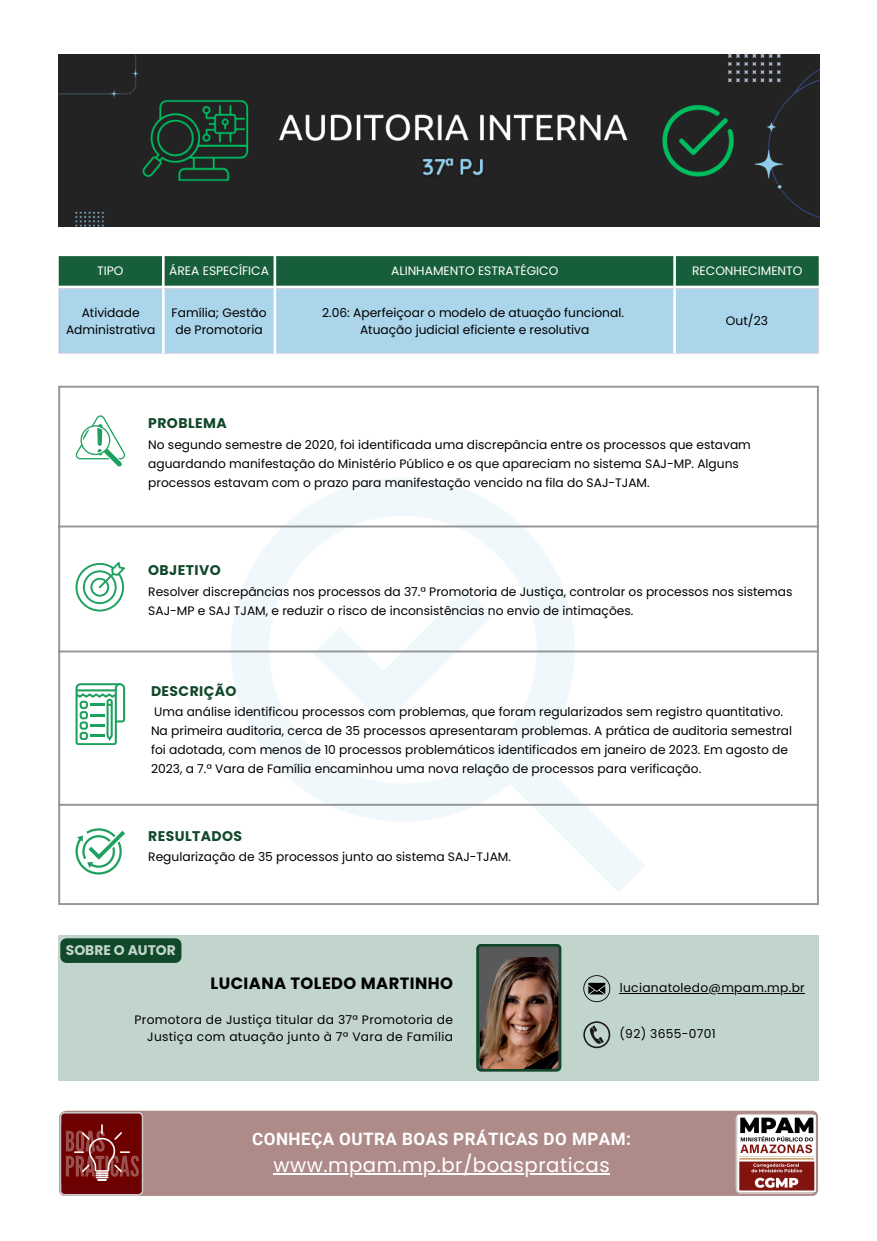
<style>
.page{position:relative;width:877px;height:1241px;background:#fff}
.page>*{position:absolute;margin:0;border:0;box-sizing:border-box;transform-origin:0 0}
.t1{font:19.69px "Poppins";letter-spacing:.025em;color:#fff}
.t2{font:700 17.06px "Roboto";letter-spacing:.025em;color:#fff}
.t3{font:700 16.36px "Poppins";letter-spacing:.025em;color:#000}
.t4{font:700 14px "Poppins";letter-spacing:.03em;color:#11482a}
.t5{font:700 13.91px "Poppins";color:#c3d6cc}
.t6{font:12.25px/19.1px "Poppins";color:#000}
.t7{font:12.25px/17.1px "Poppins";letter-spacing:.025em;color:#000;text-align:right}
.t8{font:12.25px "Poppins";color:#fff}
</style>
<div class="page">
<svg style="left:231px;top:478px;width:344px;height:343px"></svg>
<svg style="left:494px;top:741px;width:152px;height:151px"></svg>
<svg style="left:313px;top:588px;width:180px;height:130px"></svg>
<svg style="left:76px;top:415px;width:49px;height:51px"></svg>
<svg style="left:75px;top:562px;width:50px;height:49px"></svg>
<svg style="left:75px;top:683px;width:50px;height:61px"></svg>
<svg style="left:75px;top:828px;width:50px;height:46px"></svg>
<hr style="left:58px;top:387px;width:2px;height:516px;background:#939598">
<hr style="left:817px;top:387px;width:2px;height:516px;background:#939598">
<hr style="left:58px;top:386px;width:761px;height:1px;background:#939598">
<hr style="left:58px;top:525px;width:761px;height:2px;background:#939598">
<hr style="left:58px;top:650px;width:761px;height:2px;background:#939598">
<hr style="left:58px;top:803px;width:761px;height:2px;background:#939598">
<hr style="left:58px;top:903px;width:761px;height:2px;background:#939598">
<img style="left:58px;top:54px;width:761px;height:172px">
<svg style="left:59px;top:256px;width:759px;height:30px;background:#1c623e"></svg>
<div style="left:60px;top:288px;width:758px;height:66px;background:#abd5eb"></div>
<hr style="left:59px;top:289px;width:1px;height:64px;background:#e6d6e9">
<hr style="left:59px;top:288px;width:103px;height:1px;background:#e6d6e9">
<hr style="left:59px;top:353px;width:103px;height:1px;background:#e6d6e9">
<hr style="left:165px;top:288px;width:108px;height:1px;background:#e6d6e9">
<hr style="left:165px;top:353px;width:108px;height:1px;background:#e6d6e9">
<hr style="left:276px;top:288px;width:397px;height:1px;background:#e6d6e9">
<hr style="left:276px;top:353px;width:397px;height:1px;background:#e6d6e9">
<hr style="left:818px;top:289px;width:1px;height:64px;background:#e6d6e9">
<hr style="left:676px;top:288px;width:142px;height:1px;background:#e6d6e9">
<hr style="left:676px;top:353px;width:142px;height:1px;background:#e6d6e9">
<div style="left:65px;top:1110px;width:671px;height:85px;background:#ae8b88"></div>
<img style="left:734px;top:1110px;width:84px;height:86px;border-radius:3px">
<svg style="left:59px;top:1111px;width:85px;height:84px;background:#853637"></svg>
<img style="left:62px;top:1122px;width:78px;height:62px;border-radius:3px">
<hr style="left:274px;top:1173px;width:336px;height:2px;background:#fff">
<div style="left:58px;top:935px;width:761px;height:145px;background:#c2d5cc"></div>
<div style="left:60px;top:938px;width:121px;height:24px;background:#11482a;border-radius:6px"></div>
<hr style="left:620px;top:992px;width:185px;height:1px;background:#000">
<svg style="left:583px;top:975px;width:27px;height:27px"></svg>
<svg style="left:583px;top:1021px;width:27px;height:27px"></svg>
<svg style="left:476px;top:944px;width:85px;height:127px;background:#395143"></svg>
<img style="left:480px;top:956px;width:78px;height:112px;border-radius:7px">
<p class="t8" style="left:97px;top:262px;width:28px">TIPO</p>
<p class="t8" style="left:169px;top:262px;width:101px">ÁREA ESPECÍFICA</p>
<p class="t8" style="left:391px;top:262px;width:169px">ALINHAMENTO ESTRATÉGICO</p>
<h3 class="t8" style="left:692px;top:262px;width:112px">RECONHECIMENTO</h3>
<p class="t6" style="left:66px;top:304px;width:91px;line-height:17.1px;text-align:center">Atividade<br>Administrativa</p>
<p class="t6" style="left:172px;top:304px;width:96px;line-height:17.1px;text-align:center">Família; Gestão de Promotoria</p>
<h3 class="t6" style="left:322px;top:303px;width:303px">2.06: Aperfeiçoar o modelo de atuação funcional.</h3>
<p class="t6" style="left:726px;top:311px;width:43px">Out/23</p>
<p class="t6" style="left:360px;top:320px;width:231px">Atuação judicial eficiente e resolutiva</p>
<p class="t4" style="left:148px;top:413px;width:80px">PROBLEMA</p>
<p class="t6" style="left:148px;top:435px;width:604px">No segundo semestre de 2020, foi identificada uma discrepância entre os processos que estavam aguardando manifestação do Ministério Público e os que apareciam no sistema SAJ-MP. Alguns processos estavam com o prazo para manifestação vencido na fila do SAJ-TJAM.</p>
<p class="t4" style="left:148px;top:559px;width:74px">OBJETIVO</p>
<p class="t6" style="left:148px;top:582px;width:646px">Resolver discrepâncias nos processos da 37.ª Promotoria de Justiça, controlar os processos nos sistemas<br>SAJ-MP e SAJ TJAM, e reduzir o risco de inconsistências no envio de intimações.</p>
<p class="t4" style="left:151px;top:681px;width:87px">DESCRIÇÃO</p>
<p class="t6" style="left:151px;top:701px;width:643px">Uma análise identificou processos com problemas, que foram regularizados sem registro quantitativo.<br>Na primeira auditoria, cerca de 35 processos apresentaram problemas. A prática de auditoria semestral foi adotada, com menos de 10 processos problemáticos identificados em janeiro de 2023. Em agosto de 2023, a 7.ª Vara de Família encaminhou uma nova relação de processos para verificação.</p>
<p class="t4" style="left:148px;top:826px;width:96px">RESULTADOS</p>
<p class="t6" style="left:148px;top:847px;width:364px">Regularização de 35 processos junto ao sistema SAJ-TJAM.</p>
<p class="t5" style="left:66px;top:940px;width:111px">SOBRE O AUTOR</p>
<p class="t3" style="left:210px;top:971px;width:244px">LUCIANA TOLEDO MARTINHO</p>
<h3 class="t7" style="left:134px;top:1011px;width:320px">Promotora de Justiça titular da 37ª Promotoria de<br>Justiça com atuação junto à 7ª Vara de Família</h3>
<p class="t7" style="left:620px;top:979px;width:187px">lucianatoledo@mpam.mp.br</p>
<p class="t7" style="left:619px;top:1025px;width:98px">(92) 3655-0701</p>
<h3 class="t2" style="left:252px;top:1128px;width:380px">CONHEÇA OUTRA BOAS PRÁTICAS DO MPAM:</h3>
<p class="t1" style="left:274px;top:1151px;width:337px">www.mpam.mp.br/boaspraticas</p>
</div>
